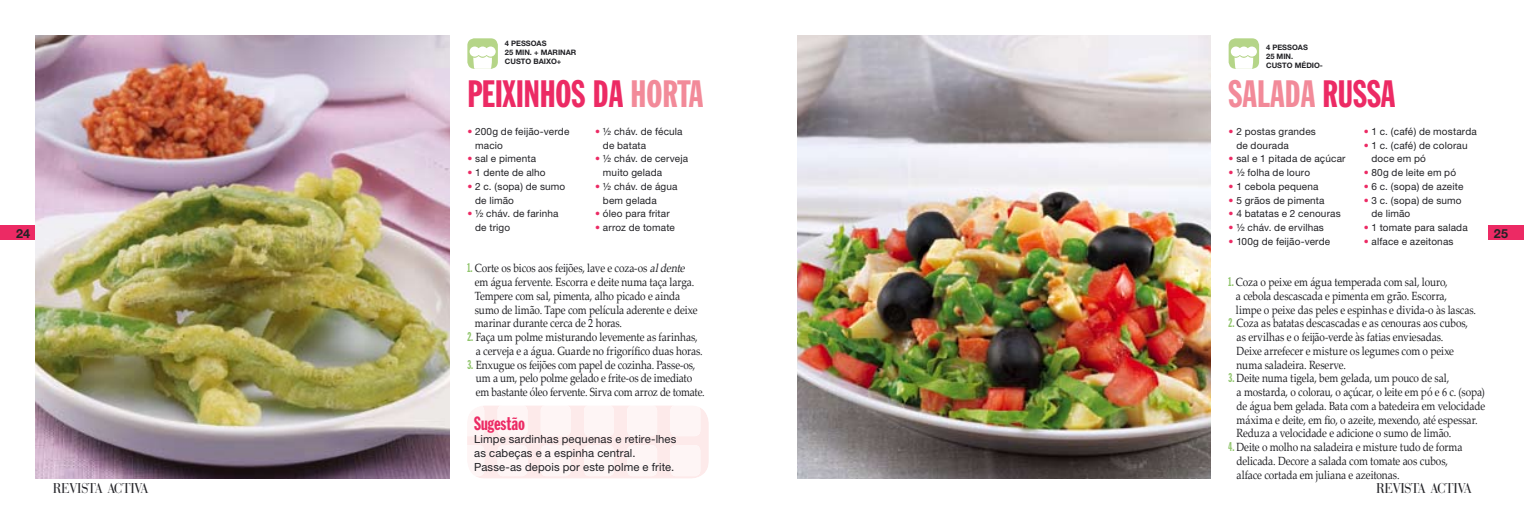
<style>
.page{position:relative;width:1524px;height:514px;background:#fff}
.page>*{position:absolute;margin:0;border:0;box-sizing:border-box;transform-origin:0 0}
.t1{font:37.5px "Franklin Gothic Extra Cond";color:#ec2a64}
.t2{font:37.5px "Franklin Gothic Extra Cond";color:#f28a99}
.t3{font:18.75px "Franklin Gothic Extra Cond";color:#ec2a64}
.t4{font:15px "Bauer Bodoni BT";letter-spacing:.005em;color:#212125;scale:.9 1}
.t5{font:700 12.5px "Helvetica Neue";color:#212125}
.t6{font:11.88px/13.8px "Palatino Linotype";letter-spacing:-.01em;color:#212125;scale:.85 1}
.t7{font:11.25px/13.8px "Helvetica Neue";letter-spacing:.01em;color:#212125}
.t8{font:10px/13.8px "Helvetica Neue";letter-spacing:.015em;color:#212125}
.t9{font:700 7.5px/9px "Helvetica Neue";color:#212125}
.s1{color:#f28a99}
.s2{color:#ec2a64}
.s3{font-family:"Franklin Gothic Extra Cond";font-size:12.5px;color:#8fc46a}
.s4{font-style:italic}
</style>
<div class="page">
<div style="left:0;top:225px;width:35px;height:15px;background:#ec2a64"></div>
<div style="left:1488px;top:225px;width:36px;height:15px;background:#ec2a64"></div>
<svg style="left:467px;top:406px;width:242px;height:72px"></svg>
<div style="left:497px;top:445px;width:30px;height:31px;background:#fef5f5;border-radius:6px"></div>
<img style="left:35px;top:35px;width:414px;height:443px">
<img style="left:797px;top:35px;width:414px;height:443px">
<div style="left:467px;top:38px;width:31px;height:31px;background:#b5d588;border-radius:7px"></div>
<svg style="left:469px;top:47px;width:27px;height:22px"></svg>
<div style="left:1228px;top:38px;width:31px;height:31px;background:#b5d588;border-radius:7px"></div>
<svg style="left:1231px;top:47px;width:26px;height:22px"></svg>
<p class="t9" style="left:505px;top:39px;width:73px">4 PESSOAS<br>25 MIN. + MARINAR<br>CUSTO BAIXO+</p>
<p class="t1" style="left:467px;top:74px;width:238px">PEIXINHOS DA <span class="s1">HORTA</span></p>
<p class="t8" style="left:475px;top:124px;width:96px;text-indent:-8px"><span class="s2">•</span> 200g de feijão-verde macio</p>
<p class="t8" style="left:467px;top:152px;width:70px"><span class="s2">•</span> sal e pimenta</p>
<p class="t8" style="left:467px;top:165px;width:80px"><span class="s2">•</span> 1 dente de alho</p>
<p class="t8" style="left:475px;top:179px;width:92px;text-indent:-8px"><span class="s2">•</span> 2 c. (sopa) de sumo de limão</p>
<p class="t8" style="left:475px;top:207px;width:85px;text-indent:-8px"><span class="s2">•</span> ½ cháv. de farinha de trigo</p>
<p class="t9" style="left:1266px;top:42px;width:58px">4 PESSOAS<br>25 MIN.<br>CUSTO MÉDIO-</p>
<p class="t2" style="left:1228px;top:74px;width:168px">SALADA <span class="s2">RUSSA</span></p>
<p class="t8" style="left:1236px;top:124px;width:81px;text-indent:-8px"><span class="s2">•</span> 2 postas grandes de dourada</p>
<p class="t8" style="left:1228px;top:152px;width:118px"><span class="s2">•</span> sal e 1 pitada de açúcar</p>
<p class="t8" style="left:1228px;top:165px;width:83px"><span class="s2">•</span> ½ folha de louro</p>
<p class="t8" style="left:1228px;top:179px;width:91px"><span class="s2">•</span> 1 cebola pequena</p>
<p class="t8" style="left:1228px;top:193px;width:97px"><span class="s2">•</span> 5 grãos de pimenta</p>
<p class="t8" style="left:1228px;top:207px;width:114px"><span class="s2">•</span> 4 batatas e 2 cenouras</p>
<p class="t8" style="left:1228px;top:220px;width:97px"><span class="s2">•</span> ½ cháv. de ervilhas</p>
<p class="t8" style="left:1228px;top:234px;width:103px"><span class="s2">•</span> 100g de feijão-verde</p>
<p class="t8" style="left:603px;top:124px;width:81px;text-indent:-8px"><span class="s2">•</span> ½ cháv. de fécula de batata</p>
<p class="t8" style="left:603px;top:152px;width:87px;text-indent:-8px"><span class="s2">•</span> ½ cháv. de cerveja muito gelada</p>
<p class="t8" style="left:603px;top:179px;width:76px;text-indent:-8px"><span class="s2">•</span> ½ cháv. de água bem gelada</p>
<p class="t8" style="left:595px;top:207px;width:76px"><span class="s2">•</span> óleo para fritar</p>
<p class="t8" style="left:595px;top:220px;width:81px"><span class="s2">•</span> arroz de tomate</p>
<p class="t6" style="left:475px;top:261px;width:264px;text-indent:-7px"><span class="s3">1.</span> Corte os bicos aos feĳões, lave e coza-os <span class="s4">aldente </span>em água fervente. Escorra e deite numa taça larga.<br>Tempere com sal, pimenta, alho picado e ainda sumo de limão. Tape com película aderente e deixe marinar durante cerca de 2 horas.</p>
<p class="t6" style="left:476px;top:330px;width:268px;text-indent:-8px"><span class="s3">2.</span> Faça um polme misturando levemente as farinhas, a cerveja e a água. Guarde no frigorífico duas horas.</p>
<p class="t6" style="left:476px;top:357px;width:271px;text-indent:-8px"><span class="s3">3.</span> Enxugue os feĳões com papel de cozinha. Passe-os, um a um, pelo polme gelado e frite-os de imediato em bastante óleo fervente. Sirva com arroz de tomate.</p>
<p class="t8" style="left:1363px;top:124px;width:115px"><span class="s2">•</span> 1 c. (café) de mostarda</p>
<p class="t8" style="left:1371px;top:138px;width:98px;text-indent:-8px"><span class="s2">•</span> 1 c. (café) de colorau doce em pó</p>
<p class="t8" style="left:1363px;top:165px;width:94px"><span class="s2">•</span> 80g de leite em pó</p>
<p class="t8" style="left:1363px;top:179px;width:101px"><span class="s2">•</span> 6 c. (sopa) de azeite</p>
<p class="t8" style="left:1371px;top:193px;width:92px;text-indent:-8px"><span class="s2">•</span> 3 c. (sopa) de sumo de limão</p>
<p class="t8" style="left:1363px;top:220px;width:105px"><span class="s2">•</span> 1 tomate para salada</p>
<p class="t8" style="left:1363px;top:234px;width:91px"><span class="s2">•</span> alface e azeitonas</p>
<p class="t6" style="left:1236px;top:275px;width:284px;text-indent:-7px"><span class="s3">1.</span> Coza o peixe em água temperada com sal, louro,<br>a cebola descascada e pimenta em grão. Escorra,<br>limpe o peixe das peles e espinhas e divida-o às lascas.</p>
<p class="t6" style="left:1236px;top:316px;width:274px;text-indent:-8px"><span class="s3">2.</span> Coza as batatas descascadas e as cenouras aos cubos, as ervilhas e o feĳão-verde às fatias enviesadas.<br>Deixe arrefecer e misture os legumes com o peixe numa saladeira. Reserve.</p>
<p class="t6" style="left:1236px;top:371px;width:294px;text-indent:-8px"><span class="s3">3.</span> Deite numa tigela, bem gelada, um pouco de sal,<br>a mostarda, o colorau, o açúcar, o leite em pó e 6 c. (sopa) de água bem gelada. Bata com a batedeira em velocidade máxima e deite, em fio, o azeite, mexendo, até espessar.<br>Reduza a velocidade e adicione o sumo de limão.</p>
<p class="t6" style="left:1236px;top:440px;width:267px;text-indent:-8px"><span class="s3">4.</span> Deite o molho na saladeira e misture tudo de forma delicada. Decore a salada com tomate aos cubos, alface cortada em juliana e azeitonas.</p>
<p class="t5" style="left:16px;top:226px;width:16px">24</p>
<p class="t5" style="left:1494px;top:226px;width:16px">25</p>
<p class="t3" style="left:474px;top:413px;width:52px">Sugestão</p>
<p class="t7" style="left:474px;top:432px;width:204px">Limpe sardinhas pequenas e retire-lhes as cabeças e a espinha central.<br>Passe-as depois por este polme e frite.</p>
<p class="t4" style="left:53px;top:479px;width:106px">REVISTA ACTIVA</p>
<p class="t4" style="left:1376px;top:479px;width:106px">REVISTA ACTIVA</p>
</div>
